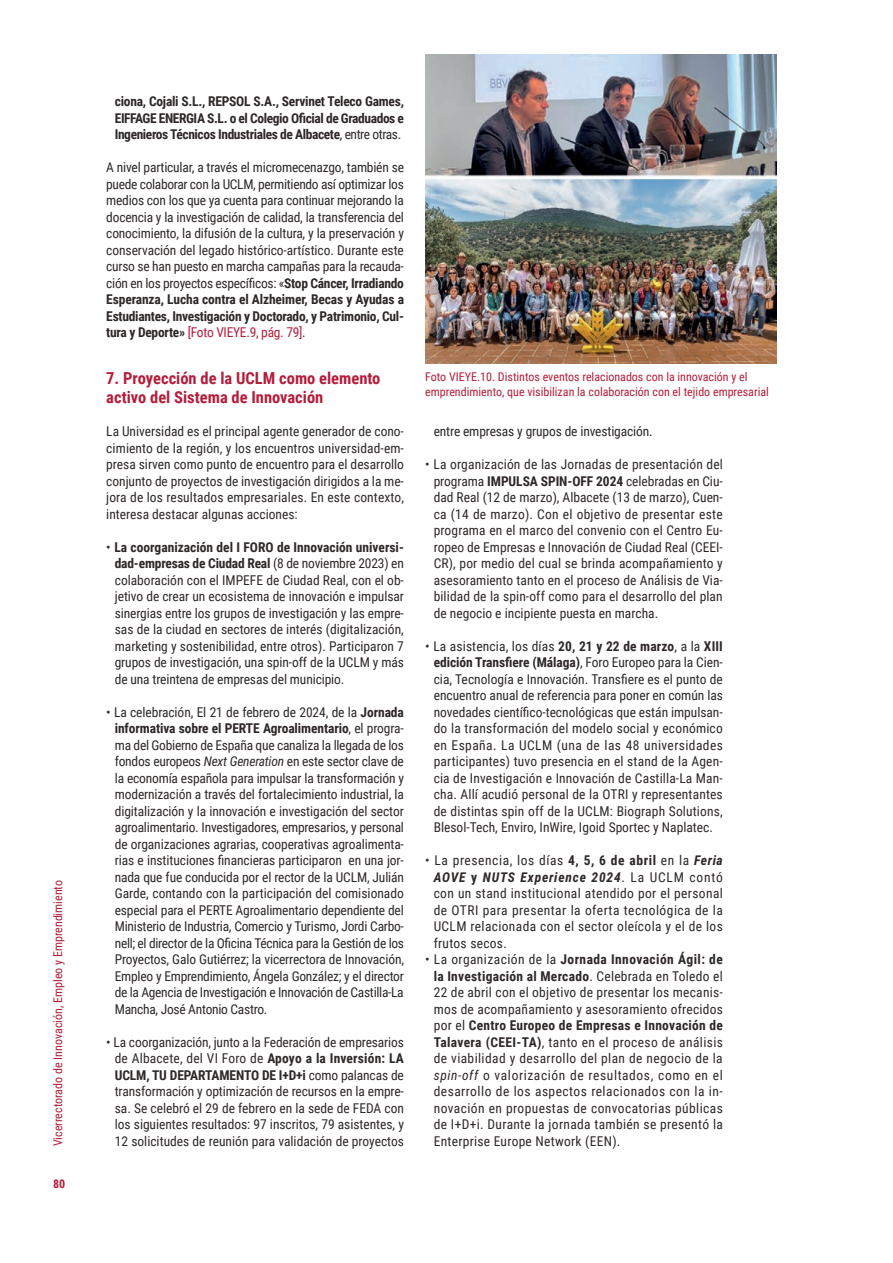
<style>
.page{position:relative;width:893px;height:1263px;background:#fff}
.page>*{position:absolute;margin:0;border:0;box-sizing:border-box;transform-origin:0 0}
.txt_corrido{font:700 16.5px "Roboto Condensed";color:#b41d3b}
.txt_corrido-2{font:13.5px/16.5px "Roboto Condensed";color:#2e2828;text-align:justify}
.txt_corrido-3{font:700 13.5px/16.5px "Roboto Condensed";letter-spacing:-.03em;color:#2e2828;text-align:justify}
.txt_corrido-4{font:13.5px "Roboto Condensed";letter-spacing:.02em;color:#2e2828}
.txt_corrido-5{font:12px/15px "Roboto Condensed";color:#b41d3b}
.txt_corrido-6{font:700 12px "Roboto Condensed";color:#b41d3b}
.s1{font-weight:400}
.s2{font-weight:700}
.s3{color:#b41d3b}
.s4{font-style:italic}
.s5{font-weight:700;font-style:italic}
</style>
<div class="page">
<img style="left:425px;top:55px;width:351px;height:309px">
<p class="txt_corrido-5" style="left:50px;top:1146px;width:268px;rotate:-90deg">Vicerrectorado de Innovación, Empleo y Emprendimiento</p>
<p class="txt_corrido-6" style="left:53px;top:1175px;width:14px">80</p>
<p class="txt_corrido-3" style="left:115px;top:93px;width:291px">ciona, Cojali S.L., REPSOL S.A., Servinet Teleco Games, EIFFAGE ENERGIA S.L. o el Colegio Oficial de Graduados e Ingenieros Técnicos Industriales de Albacete<span class="s1">, entre otras.</span></p>
<p class="txt_corrido-2" style="left:106px;top:159px;width:299px">A nivel particular, a través el micromecenazgo, también se puede colaborar con la UCLM, permitiendo así optimizar los medios con los que ya cuenta para continuar mejorando la docencia y la investigación de calidad, la transferencia del conocimiento, la difusión de la cultura, y la preservación y conservación del legado histórico-artístico. Durante este curso se han puesto en marcha campañas para la recauda&shy;ción en los proyectos específicos: «<span class="s2">Stop Cáncer, Irradiando Esperanza, Lucha contra el Alzheimer, Becas y Ayudas a Estudiantes, Investigación y Doctorado, y Patrimonio, Cul&shy;tura y Deporte»</span> <span class="s3">[Foto VIEYE.9, pág. 79]</span>.</p>
<p class="txt_corrido" style="left:106px;top:366px;width:276px">7. Proyección de la UCLM como elemento</p>
<p class="txt_corrido" style="left:106px;top:386px;width:219px">activo del Sistema de Innovación</p>
<p class="txt_corrido-2" style="left:106px;top:423px;width:299px">La Universidad es el principal agente generador de cono&shy;cimiento de la región, y los encuentros universidad-em&shy;presa sirven como punto de encuentro para el desarrollo conjunto de proyectos de investigación dirigidos a la me&shy;jora de los resultados empresariales. En este contexto, interesa destacar algunas acciones:</p>
<p class="txt_corrido-2" style="left:115px;top:538px;width:291px;text-indent:-8px">• <span class="s2">La coorganización del I FORO de Innovación universi&shy;dad-empresas de Ciudad Real</span> (8 de noviembre 2023) en colaboración con el IMPEFE de Ciudad Real, con el ob&shy;jetivo de crear un ecosistema de innovación e impulsar sinergias entre los grupos de investigación y las empre&shy;sas de la ciudad en sectores de interés (digitalización, marketing y sostenibilidad, entre otros). Participaron 7 grupos de investigación, una spin-off de la UCLM y más de una treintena de empresas del municipio.</p>
<p class="txt_corrido-2" style="left:115px;top:703px;width:291px;text-indent:-9px">• La celebración, El 21 de febrero de 2024, de la <span class="s2">Jornada informativa sobre el PERTE Agroalimentario</span>, el progra&shy;ma del Gobierno de España que canaliza la llegada de los fondos europeos <span class="s4">Next Generation</span> en este sector clave de la economía española para impulsar la transformación y modernización a través del fortalecimiento industrial, la digitalización y la innovación e investigación del sector agroalimentario. Investigadores, empresarios, y personal de organizaciones agrarias, cooperativas agroalimenta&shy;rias e instituciones financieras participaron en una jor&shy;nada que fue conducida por el rector de la UCLM, Julián Garde, contando con la participación del comisionado especial para el PERTE Agroalimentario dependiente del Ministerio de Industria, Comercio y Turismo, Jordi Carbo&shy;nell; el director de la Oficina Técnica para la Gestión de los Proyectos, Galo Gutiérrez; la vicerrectora de Innovación, Empleo y Emprendimiento, Ángela González; y el director de la Agencia de Investigación e Innovación de Castilla-La Mancha, José Antonio Castro.</p>
<p class="txt_corrido-2" style="left:115px;top:1033px;width:291px;text-indent:-9px">• La coorganización, junto a la Federación de empresarios de Albacete, del VI Foro de <span class="s2">Apoyo a la Inversión: LA UCLM, TU DEPARTAMENTO DE I+D+i</span> como palancas de transformación y optimización de recursos en la empre&shy;sa. Se celebró el 29 de febrero en la sede de FEDA con los siguientes resultados: 97 inscritos, 79 asistentes, y 12 solicitudes de reunión para validación de proyectos</p>
<p class="txt_corrido-5" style="left:425px;top:369px;width:345px">Foto VIEYE.10. Distintos eventos relacionados con la innovación y el emprendimiento, que visibilizan la colaboración con el tejido empresarial</p>
<p class="txt_corrido-2" style="left:434px;top:423px;width:221px">entre empresas y grupos de investigación.</p>
<p class="txt_corrido-2" style="left:434px;top:456px;width:291px;text-indent:-9px">• La organización de las Jornadas de presentación del programa <span class="s2">IMPULSA SPIN-OFF 2024</span> celebradas en Ciu&shy;dad Real (12 de marzo), Albacete (13 de marzo), Cuen&shy;ca (14 de marzo). Con el objetivo de presentar este programa en el marco del convenio con el Centro Eu&shy;ropeo de Empresas e Innovación de Ciudad Real (CEEI-CR), por medio del cual se brinda acompañamiento y asesoramiento tanto en el proceso de Análisis de Via&shy;bilidad de la spin-off como para el desarrollo del plan de negocio e incipiente puesta en marcha.</p>
<p class="txt_corrido-2" style="left:434px;top:637px;width:291px;text-indent:-9px">• La asistencia, los días <span class="s2">20, 21 y 22 de marzo</span>, a la <span class="s2">XIII edición Transfiere (Málaga)</span>, Foro Europeo para la Cien&shy;cia, Tecnología e Innovación. Transfiere es el punto de encuentro anual de referencia para poner en común las novedades científico-tecnológicas que están impulsan&shy;do la transformación del modelo social y económico en España. La UCLM (una de las 48 universidades participantes) tuvo presencia en el stand de la Agen&shy;cia de Investigación e Innovación de Castilla-La Man&shy;cha. Allí acudió personal de la OTRI y representantes de distintas spin off de la UCLM: Biograph Solutions, Blesol-Tech, Enviro, InWire, Igoid Sportec y Naplatec.</p>
<p class="txt_corrido-2" style="left:434px;top:852px;width:291px;text-indent:-8px">• La presencia, los días <span class="s2">4, 5, 6 de abril</span> en la <span class="s5">Feria AOVE</span> <span class="s2">y</span> <span class="s5">NUTS Experience 2024</span>. La UCLM contó con un stand institucional atendido por el personal de OTRI para presentar la oferta tecnológica de la UCLM relacionada con el sector oleícola y el de los frutos secos.</p>
<p class="txt_corrido-2" style="left:434px;top:951px;width:291px;text-indent:-9px">• La organización de la <span class="s2">Jornada Innovación Ágil: de la Investigación al Mercado</span>. Celebrada en Toledo el 22 de abril con el objetivo de presentar los mecanis&shy;mos de acompañamiento y asesoramiento ofrecidos por el <span class="s2">Centro Europeo de Empresas e Innovación de Talavera (CEEI-TA)</span>, tanto en el proceso de análisis de viabilidad y desarrollo del plan de negocio de la <span class="s4">spin-off</span> o valorización de resultados, como en el desarrollo de los aspectos relacionados con la in&shy;novación en propuestas de convocatorias públicas de I+D+i. Durante la jornada también se presentó la</p>
<p class="txt_corrido-4" style="left:434px;top:1132px;width:188px">Enterprise Europe Network (EEN).</p>
</div>
